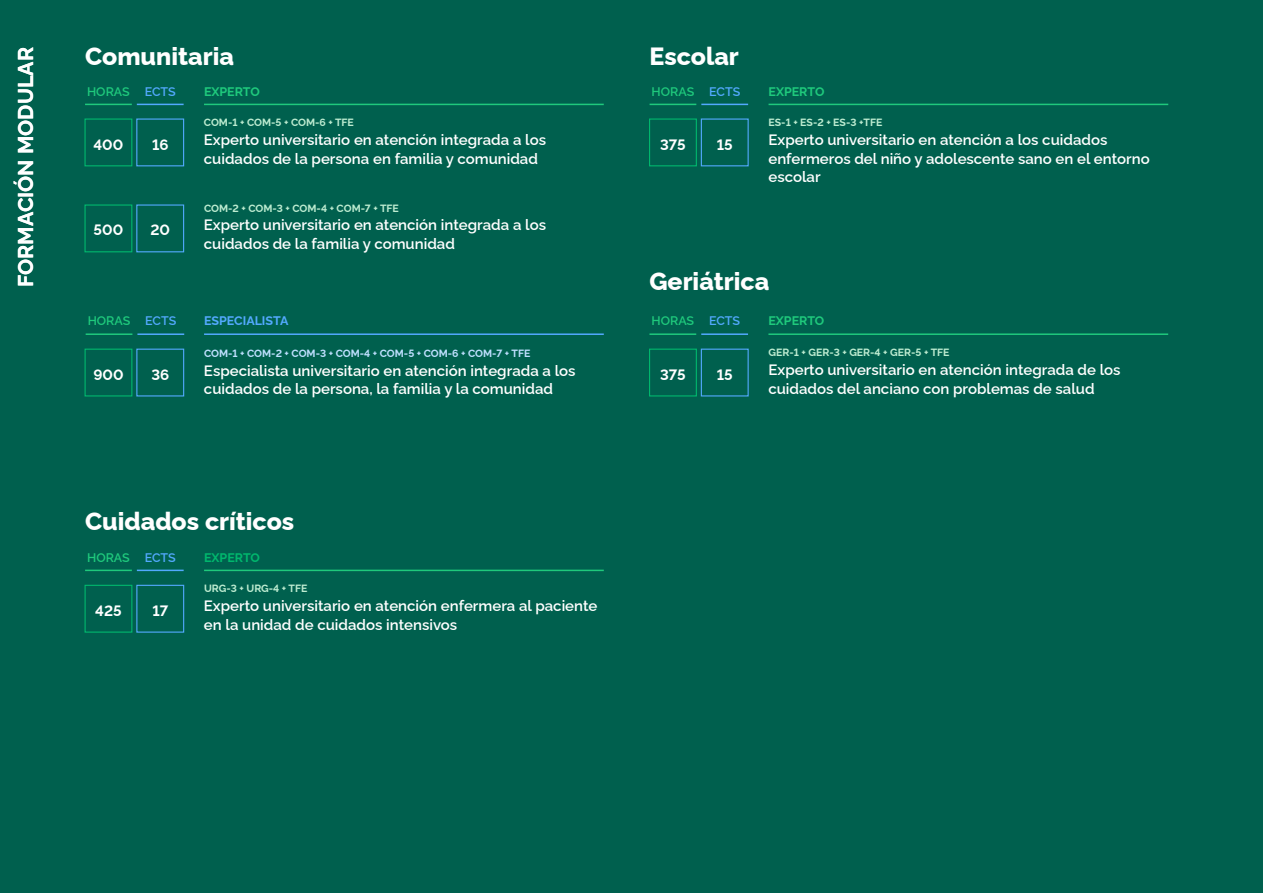
<style>
.page{position:relative;width:1263px;height:893px;background:#00604e}
.page>*{position:absolute;margin:0;border:0;box-sizing:border-box;transform-origin:0 0}
.t1{font:800 24.9px "Raleway";color:#fff}
.t2{font:700 21.3px "Raleway";color:#fff}
.t3{font:600 15px/18.8px "Raleway";color:#fff}
.t4{font:700 15px "Raleway";color:#fff}
.t5{font:600 12.45px "Raleway";color:#1fc97c}
.t6{font:700 12.45px "Raleway";color:#1fc97c}
.t7{font:700 12.45px "Raleway";color:#53a9fe}
.t8{font:600 12.45px "Raleway";color:#53a9fe}
.t9{font:700 12.45px "Raleway";color:#00b76d}
.t10{font:700 10.5px "Raleway";color:#beecd1}
.t11{font:700 10.5px "Raleway";color:#bfe0ff}
.s1{color:#53a9fe}
</style>
<div class="page">
<hr style="left:85px;top:104px;width:47px;height:1px;background:#1fc97c">
<hr style="left:649px;top:104px;width:47px;height:1px;background:#1fc97c">
<hr style="left:137px;top:104px;width:47px;height:1px;background:#53a9fe">
<hr style="left:701px;top:104px;width:47px;height:1px;background:#53a9fe">
<hr style="left:204px;top:104px;width:400px;height:1px;background:#1fc97c">
<hr style="left:768px;top:104px;width:400px;height:1px;background:#1fc97c">
<div style="left:84px;top:118px;width:48px;height:48px;border:1px solid #00b76d"></div>
<div style="left:649px;top:349px;width:48px;height:47px;border:1px solid #00b76d"></div>
<div style="left:649px;top:118px;width:48px;height:48px;border:1px solid #00b76d"></div>
<div style="left:84px;top:204px;width:48px;height:48px;border:1px solid #00b76d"></div>
<div style="left:85px;top:349px;width:47px;height:47px;border:1px solid #00b76d"></div>
<div style="left:85px;top:585px;width:47px;height:48px;border:1px solid #00b76d"></div>
<div style="left:136px;top:118px;width:48px;height:48px;border:1px solid #53a9fe"></div>
<div style="left:701px;top:349px;width:48px;height:47px;border:1px solid #53a9fe"></div>
<div style="left:701px;top:118px;width:48px;height:48px;border:1px solid #53a9fe"></div>
<div style="left:136px;top:204px;width:48px;height:48px;border:1px solid #53a9fe"></div>
<div style="left:136px;top:349px;width:48px;height:47px;border:1px solid #53a9fe"></div>
<div style="left:136px;top:585px;width:48px;height:48px;border:1px solid #53a9fe"></div>
<hr style="left:85px;top:570px;width:47px;height:1px;background:#1fc97c">
<hr style="left:649px;top:333px;width:47px;height:2px;background:#1fc97c">
<hr style="left:137px;top:570px;width:47px;height:1px;background:#53a9fe">
<hr style="left:701px;top:333px;width:47px;height:2px;background:#53a9fe">
<hr style="left:204px;top:333px;width:400px;height:2px;background:#53a9fe">
<hr style="left:204px;top:570px;width:400px;height:1px;background:#1fc97c">
<hr style="left:768px;top:333px;width:400px;height:2px;background:#1fc97c">
<hr style="left:86px;top:333px;width:46px;height:2px;background:#1fc97c">
<hr style="left:137px;top:333px;width:47px;height:2px;background:#53a9fe">
<h2 class="t2" style="left:9px;top:287px;width:241px;rotate:-90deg">FORMACIÓN MODULAR</h2>
<h1 class="t1" style="left:85px;top:37px;width:150px">Comunitaria</h1>
<h1 class="t1" style="left:649px;top:37px;width:91px">Escolar</h1>
<p class="t5" style="left:87px;top:81px;width:90px">HORAS <span class="s1">ECTS</span></p>
<p class="t6" style="left:204px;top:81px;width:57px">EXPERTO</p>
<p class="t5" style="left:652px;top:81px;width:90px">HORAS <span class="s1">ECTS</span></p>
<p class="t6" style="left:768px;top:81px;width:57px">EXPERTO</p>
<p class="t10" style="left:204px;top:114px;width:151px">COM-1 + COM-5 + COM-6 + TFE</p>
<p class="t4" style="left:94px;top:133px;width:31px">400</p>
<p class="t4" style="left:152px;top:133px;width:18px">16</p>
<p class="t3" style="left:204px;top:129px;width:344px">Experto universitario en atención integrada a los cuidados de la persona en familia y comunidad</p>
<p class="t10" style="left:204px;top:200px;width:196px">COM-2 + COM-3 + COM-4 + COM-7 + TFE</p>
<p class="t4" style="left:94px;top:219px;width:31px">500</p>
<p class="t4" style="left:150px;top:219px;width:21px">20</p>
<p class="t3" style="left:204px;top:214px;width:344px">Experto universitario en atención integrada a los cuidados de la familia y comunidad</p>
<p class="t5" style="left:88px;top:311px;width:90px">HORAS <span class="s1">ECTS</span></p>
<p class="t7" style="left:204px;top:311px;width:86px">ESPECIALISTA</p>
<p class="t11" style="left:204px;top:345px;width:328px">COM-1 + COM-2 + COM-3 + COM-4 + COM-5 + COM-6 + COM-7 + TFE</p>
<p class="t4" style="left:93px;top:363px;width:32px">900</p>
<p class="t4" style="left:151px;top:363px;width:19px">36</p>
<p class="t3" style="left:204px;top:359px;width:373px">Especialista universitario en atención integrada a los cuidados de la persona, la familia y la comunidad</p>
<h1 class="t1" style="left:85px;top:502px;width:211px">Cuidados críticos</h1>
<p class="t5" style="left:87px;top:547px;width:44px">HORAS</p>
<p class="t8" style="left:145px;top:547px;width:33px">ECTS</p>
<p class="t4" style="left:95px;top:599px;width:28px">425</p>
<p class="t4" style="left:152px;top:599px;width:17px">17</p>
<p class="t9" style="left:204px;top:547px;width:57px">EXPERTO</p>
<p class="t10" style="left:204px;top:580px;width:105px">URG-3 + URG-4 + TFE</p>
<p class="t3" style="left:204px;top:595px;width:395px">Experto universitario en atención enfermera al paciente en la unidad de cuidados intensivos</p>
<p class="t4" style="left:660px;top:133px;width:27px">375</p>
<p class="t4" style="left:717px;top:133px;width:17px">15</p>
<p class="t10" style="left:768px;top:114px;width:115px">ES-1 + ES-2 + ES-3 +TFE</p>
<p class="t3" style="left:768px;top:129px;width:383px">Experto universitario en atención a los cuidados enfermeros del niño y adolescente sano en el entorno escolar</p>
<h1 class="t1" style="left:649px;top:262px;width:121px">Geriátrica</h1>
<p class="t5" style="left:651px;top:311px;width:44px">HORAS</p>
<p class="t8" style="left:709px;top:311px;width:33px">ECTS</p>
<p class="t4" style="left:660px;top:363px;width:27px">375</p>
<p class="t4" style="left:717px;top:363px;width:17px">15</p>
<p class="t6" style="left:768px;top:311px;width:57px">EXPERTO</p>
<p class="t10" style="left:768px;top:344px;width:182px">GER-1 + GER-3 + GER-4 + GER-5 + TFE</p>
<p class="t3" style="left:768px;top:359px;width:354px">Experto universitario en atención integrada de los cuidados del anciano con problemas de salud</p>
</div>
